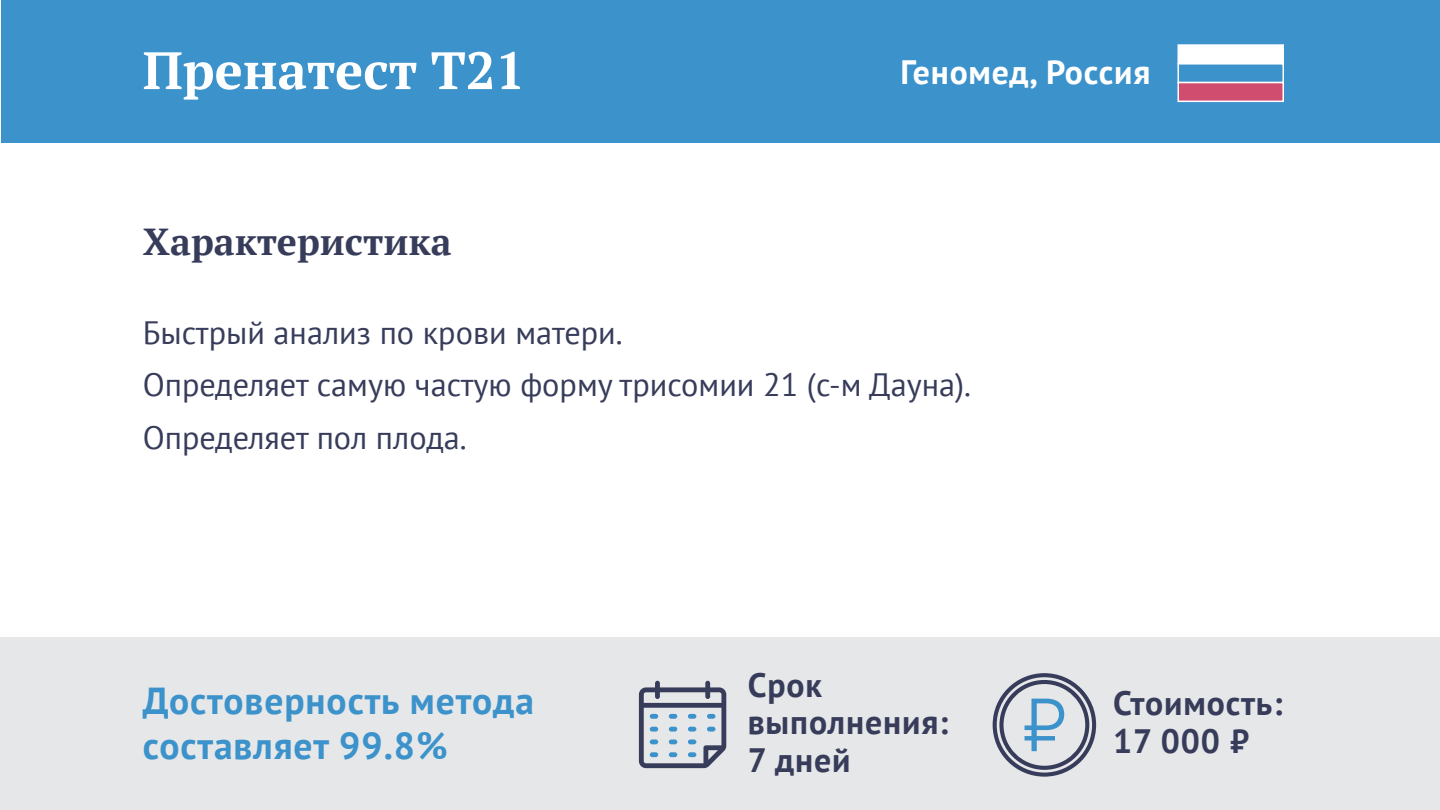
<style>
.page{position:relative;width:1440px;height:810px;background:#fff}
.page>*{position:absolute;margin:0;border:0;box-sizing:border-box;transform-origin:0 0}
.t1{font:700 52.5px "PT Serif";color:#fff}
.t2{font:700 37.5px/45px "PT Sans";letter-spacing:.025em;color:#3c92ca}
.t3{font:700 37.5px "PT Serif";color:#373c5a}
.t4{font:700 33.75px/37.5px "PT Sans";letter-spacing:.025em;color:#373c5a}
.t5{font:700 33.75px "PT Sans";letter-spacing:.025em;color:#fff}
.t6{font:32.25px/52.5px "PT Sans";color:#373c5a}
</style>
<div class="page">
<div style="left:1px;top:638px;width:1439px;height:172px;background:#e6e7e8"></div>
<svg style="left:639px;top:681px;width:87px;height:87px"></svg>
<svg style="left:993px;top:673px;width:103px;height:104px"></svg>
<div style="left:1px;top:0;width:1439px;height:142px;background:#3c92ca"></div>
<div style="left:1178px;top:44px;width:106px;height:21px;background:#fff;border:2px solid #fff"></div>
<div style="left:1178px;top:63px;width:106px;height:20px;background:#3c92ca;border:2px solid #fff"></div>
<div style="left:1178px;top:82px;width:106px;height:20px;background:#d14d6f;border:2px solid #fff"></div>
<h1 class="t1" style="left:143px;top:36px;width:384px">Пренатест Т21</h1>
<p class="t5" style="left:900px;top:50px;width:252px">Геномед, Россия</p>
<p class="t3" style="left:143px;top:217px;width:310px">Характеристика</p>
<p class="t6" style="left:143px;top:305px;width:830px">Быстрый анализ по крови матери.<br>Определяет самую частую форму трисомии 21 (с-м Дауна).<br>Определяет пол плода.</p>
<p class="t2" style="left:143px;top:678px;width:393px">Достоверность метода составляет 99.8%</p>
<p class="t4" style="left:748px;top:666px;width:202px">Срок выполнения:<br>7 дней</p>
<p class="t4" style="left:1113px;top:684px;width:171px">Стоимость:<br>17 000 ₽</p>
</div>
